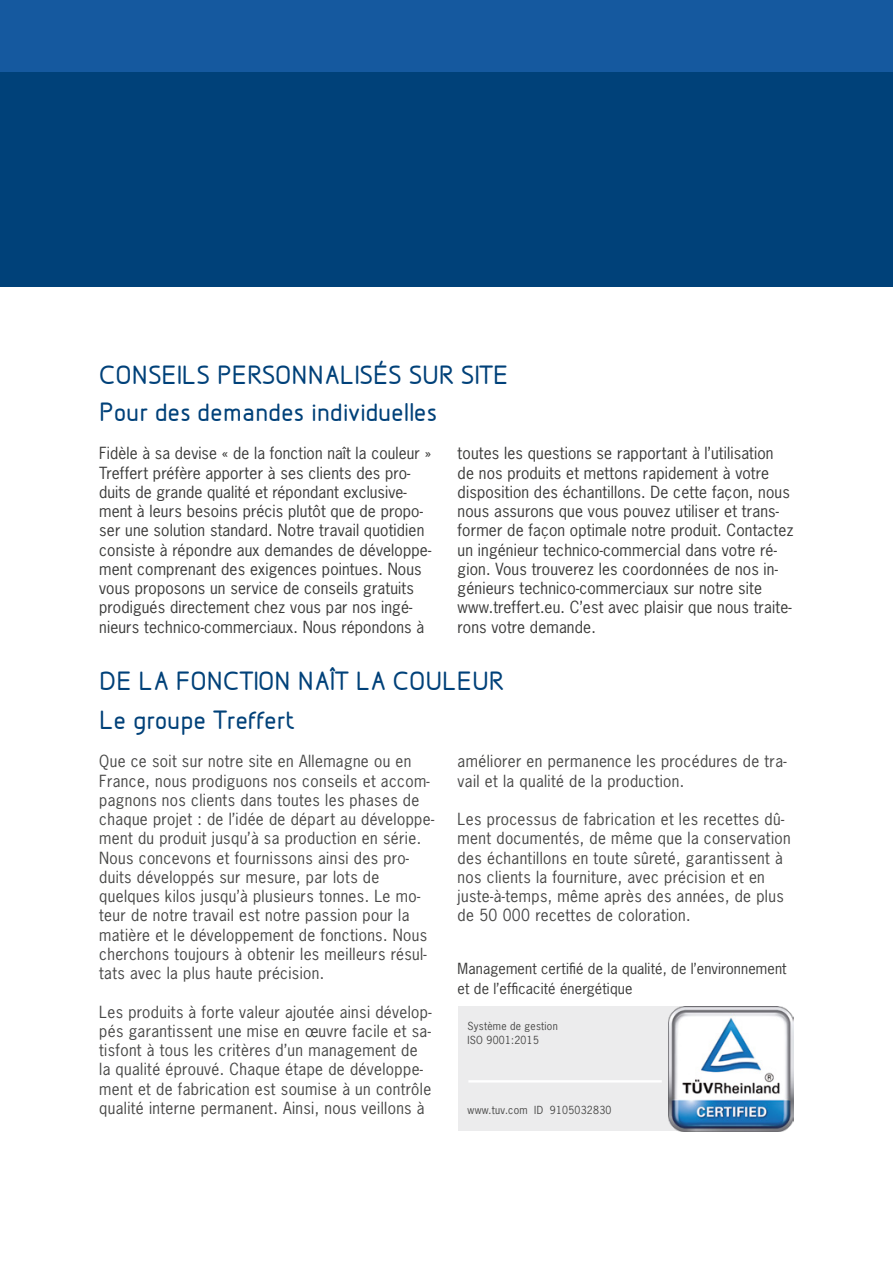
<style>
.page{position:relative;width:893px;height:1265px;background:#fff}
.page>*{position:absolute;margin:0;border:0;box-sizing:border-box;transform-origin:0 0}
.t1{font:500 28px/38.5px "Designio";color:#004179}
.t2{font:15.75px/19.2px "News Gothic Std";letter-spacing:.025em;color:#484847}
.t3{font:15.75px/19.2px "News Gothic Std";letter-spacing:.01em;color:#3b3b3a}
.t4{font:14.35px/20.7px "News Gothic Std";letter-spacing:.01em;color:#3b3b3a}
.t5{font:10.5px/14px "News Gothic Std";letter-spacing:.025em;color:#484847}
.s1{color:#3b3b3a}
</style>
<div class="page">
<div style="left:0;top:61px;width:893px;height:225px;background:#004179"></div>
<div style="left:0;top:0;width:893px;height:72px;background:#15599f"></div>
<div style="left:458px;top:1006px;width:316px;height:125px;background:#ececed"></div>
<hr style="left:468px;top:1080px;width:194px;height:3px;background:#fff">
<img style="left:669px;top:1006px;width:125px;height:125px">
<h1 class="t1" style="left:99px;top:357px;width:410px;line-height:36.8px">CONSEILS PERSONNALISÉS SUR SITE<br>Pour des demandes individuelles</h1>
<p class="t3" style="left:99px;top:444px;width:333px">Fidèle à sa devise « de la fonction naît la couleur » Treffert préfère apporter à ses clients des pro&shy;duits de grande qualité et répondant exclusive&shy;ment à leurs besoins précis plutôt que de propo&shy;ser une solution standard. Notre travail quotidien consiste à répondre aux demandes de développe&shy;ment comprenant des exigences pointues. Nous vous proposons un service de conseils gratuits prodigués directement chez vous par nos ingé&shy;nieurs technico-commerciaux. Nous répondons à</p>
<p class="t3" style="left:458px;top:444px;width:338px">toutes les questions se rapportant à l’utilisation de nos produits et mettons rapidement à votre disposition des échantillons. De cette façon, nous nous assurons que vous pouvez utiliser et trans&shy;former de façon optimale notre produit. Contactez un ingénieur technico-commercial dans votre ré&shy;gion. Vous trouverez les coordonnées de nos in&shy;génieurs technico-commerciaux sur notre site www.treffert.eu. C’est avec plaisir que nous traite&shy;rons votre demande.</p>
<h1 class="t1" style="left:99px;top:663px;width:406px">DE LA FONCTION NAÎT LA COULEUR<br>Le groupe Treffert</h1>
<p class="t2" style="left:99px;top:752px;width:336px">Que ce soit sur notre site en Allemagne ou en France, nous prodiguons nos conseils et accom&shy;pagnons nos clients dans toutes les phases de chaque projet : de l’idée de départ au développe&shy;ment du produit jusqu’à sa production en série.<br>Nous concevons et fournissons ainsi des pro&shy;duits développés sur mesure, par lots de quelques kilos jusqu’à plusieurs tonnes. Le mo&shy;teur de notre travail est notre passion pour la matière et le développement de fonctions. Nous cherchons toujours à obtenir les meilleurs résul&shy;tats avec la plus haute précision.</p>
<p class="t2" style="left:99px;top:1002px;width:334px">Les produits à forte valeur ajoutée ainsi dévelop&shy;pés garantissent une mise en <span class="s1">œ</span>uvre facile et sa&shy;tisfont à tous les critères d’un management de la qualité éprouvé. Chaque étape de développe&shy;ment et de fabrication est soumise à un contrôle qualité interne permanent. Ainsi, nous veillons à</p>
<p class="t2" style="left:458px;top:752px;width:330px">améliorer en permanence les procédures de tra&shy;vail et la qualité de la production.</p>
<p class="t2" style="left:458px;top:809px;width:335px">Les processus de fabrication et les recettes dû&shy;ment documentés, de même que la conservation des échantillons en toute sûreté, garantissent à nos clients la fourniture, avec précision et en juste-à-temps, même après des années, de plus de 50 000 recettes de coloration.</p>
<p class="t4" style="left:458px;top:958px;width:330px">Management certifié de la qualité, de l’environnement et de l’efficacité énergétique</p>
<p class="t5" style="left:468px;top:1019px;width:92px">Système de gestion<br>ISO 9001:2015</p>
<p class="t5" style="left:468px;top:1103px;width:145px">www.tuv.com ID 9105032830</p>
</div>
